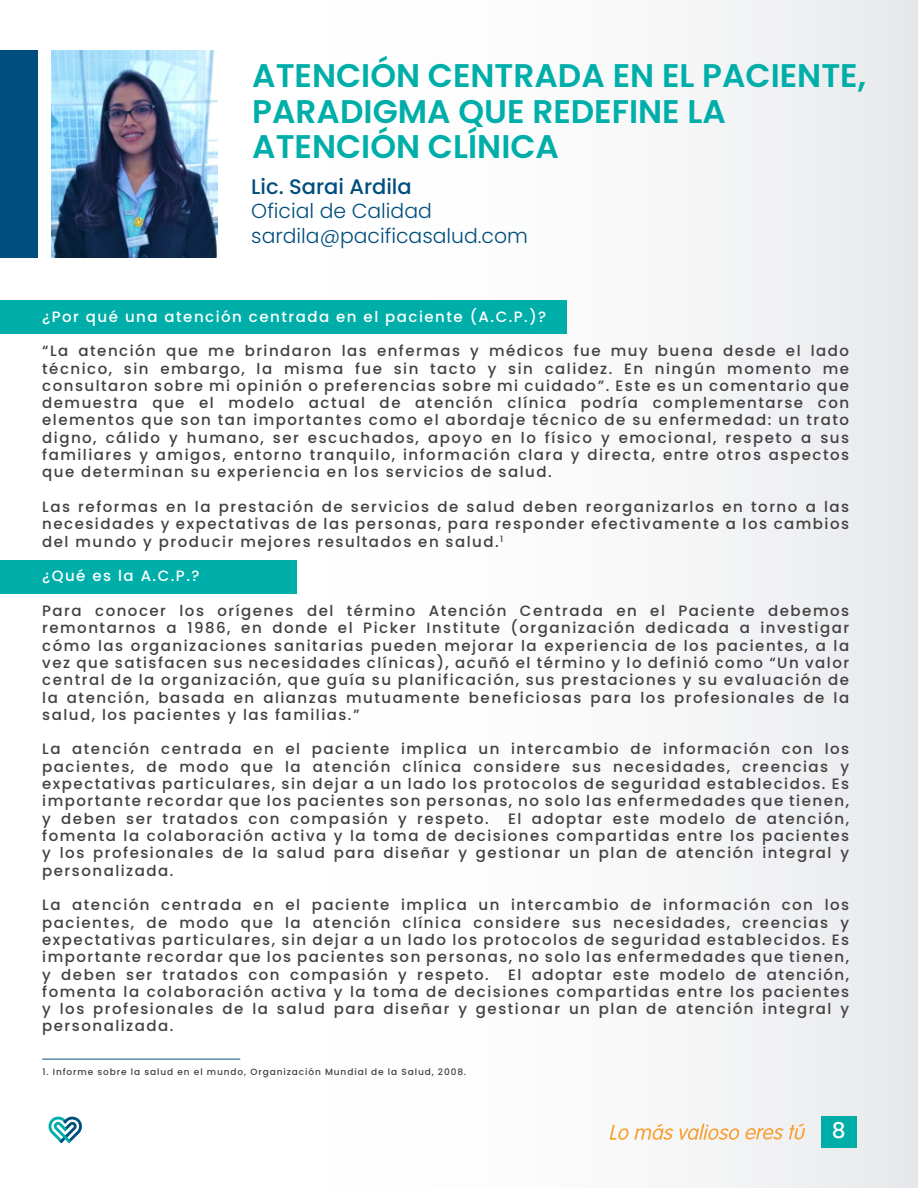
<style>
.page{position:relative;width:918px;height:1188px;background:#fff}
.page>*{position:absolute;margin:0;border:0;box-sizing:border-box;transform-origin:0 0}
.t1{font:600 32.7px/35.4px "Poppins";color:#00aea9}
.t2{font:500 21.75px "Poppins";color:#fff}
.t3{font:500 21px "Poppins";color:#004e7d}
.t4{font:300 20.4px/25.2px "Poppins";color:#004e7d}
.t5{font:500 15px/17.2px "Poppins";letter-spacing:.1em;color:#414042;text-align:justify}
.t6{font:500 15px "Poppins";letter-spacing:.1em;color:#fff}
.t7{font:500 9px "Poppins";letter-spacing:.1em;color:#414042}
</style>
<div class="page">
<div style="left:0;top:0;width:918px;height:1188px;background:linear-gradient(to right,#fff,#eeeff1)"></div>
<svg style="left:48px;top:1117px;width:35px;height:26px"></svg>
<div style="left:821px;top:1116px;width:35px;height:32px;background:#00aea9"></div>
<svg style="left:610px;top:1124px;width:63px;height:16px"></svg>
<svg style="left:680px;top:1123px;width:103px;height:17px"></svg>
<svg style="left:789px;top:1124px;width:16px;height:16px"></svg>
<div style="left:0;top:300px;width:567px;height:33px;background:#00aea9"></div>
<div style="left:0;top:560px;width:297px;height:34px;background:#00aea9"></div>
<div style="left:0;top:50px;width:37px;height:207px;background:#004e7d"></div>
<img style="left:51px;top:50px;width:167px;height:207px">
<hr style="left:42px;top:1059px;width:198px;height:1px;background:#004e7d">
<h1 class="t1" style="left:252px;top:58px;width:615px">ATENCIÓN CENTRADA EN EL PACIENTE,<br>PARADIGMA QUE REDEFINE LA<br>ATENCIÓN CLÍNICA</h1>
<h3 class="t3" style="left:251px;top:174px;width:162px">Lic. Sarai Ardila</h3>
<h3 class="t4" style="left:251px;top:199px;width:278px">Oficial de Calidad sardila@pacificasalud.com</h3>
<p class="t6" style="left:42px;top:308px;width:506px">¿Por qué una atención centrada en el paciente (A.C.P.)?</p>
<p class="t5" style="left:42px;top:342px;width:808px">“La atención que me brindaron las enfermas y médicos fue muy buena desde el lado técnico, sin embargo, la misma fue sin tacto y sin calidez. En ningún momento me consultaron sobre mi opinión o preferencias sobre mi cuidado”. Este es un comentario que demuestra que el modelo actual de atención clínica podría complementarse con elementos que son tan importantes como el abordaje técnico de su enfermedad: un trato digno, cálido y humano, ser escuchados, apoyo en lo físico y emocional, respeto a sus familiares y amigos, entorno tranquilo, información clara y directa, entre otros aspectos que determinan su experiencia en los servicios de salud.</p>
<p class="t5" style="left:42px;top:498px;width:809px">Las reformas en la prestación de servicios de salud deben reorganizarlos en torno a las necesidades y expectativas de las personas, para responder efectivamente a los cambios del mundo y producir mejores resultados en salud.<sup>1</sup></p>
<p class="t6" style="left:42px;top:567px;width:159px">¿Qué es la A.C.P.?</p>
<p class="t5" style="left:42px;top:602px;width:809px">Para conocer los orígenes del término Atención Centrada en el Paciente debemos remontarnos a 1986, en donde el Picker Institute (organización dedicada a investigar cómo las organizaciones sanitarias pueden mejorar la experiencia de los pacientes, a la vez que satisfacen sus necesidades clínicas), acuñó el término y lo definió como “Un valor central de la organización, que guía su planificación, sus prestaciones y su evaluación de la atención, basada en alianzas mutuamente beneficiosas para los profesionales de la salud, los pacientes y las familias.”</p>
<p class="t5" style="left:42px;top:741px;width:809px">La atención centrada en el paciente implica un intercambio de información con los pacientes, de modo que la atención clínica considere sus necesidades, creencias y expectativas particulares, sin dejar a un lado los protocolos de seguridad establecidos. Es importante recordar que los pacientes son personas, no solo las enfermedades que tienen, y deben ser tratados con compasión y respeto.</p>
<p class="t5" style="left:42px;top:810px;width:808px;text-indent:466px">El adoptar este modelo de atención, fomenta la colaboración activa y la toma de decisiones compartidas entre los pacientes y los profesionales de la salud para diseñar y gestionar un plan de atención integral y personalizada.</p>
<p class="t5" style="left:42px;top:897px;width:809px">La atención centrada en el paciente implica un intercambio de información con los pacientes, de modo que la atención clínica considere sus necesidades, creencias y expectativas particulares, sin dejar a un lado los protocolos de seguridad establecidos. Es importante recordar que los pacientes son personas, no solo las enfermedades que tienen, y deben ser tratados con compasión y respeto.</p>
<p class="t5" style="left:42px;top:966px;width:808px;text-indent:466px">El adoptar este modelo de atención, fomenta la colaboración activa y la toma de decisiones compartidas entre los pacientes y los profesionales de la salud para diseñar y gestionar un plan de atención integral y personalizada.</p>
<p class="t7" style="left:42px;top:1067px;width:425px">1. Informe sobre la salud en el mundo, Organización Mundial de la Salud, 2008.</p>
<h2 class="t2" style="left:832px;top:1118px;width:15px">8</h2>
</div>
